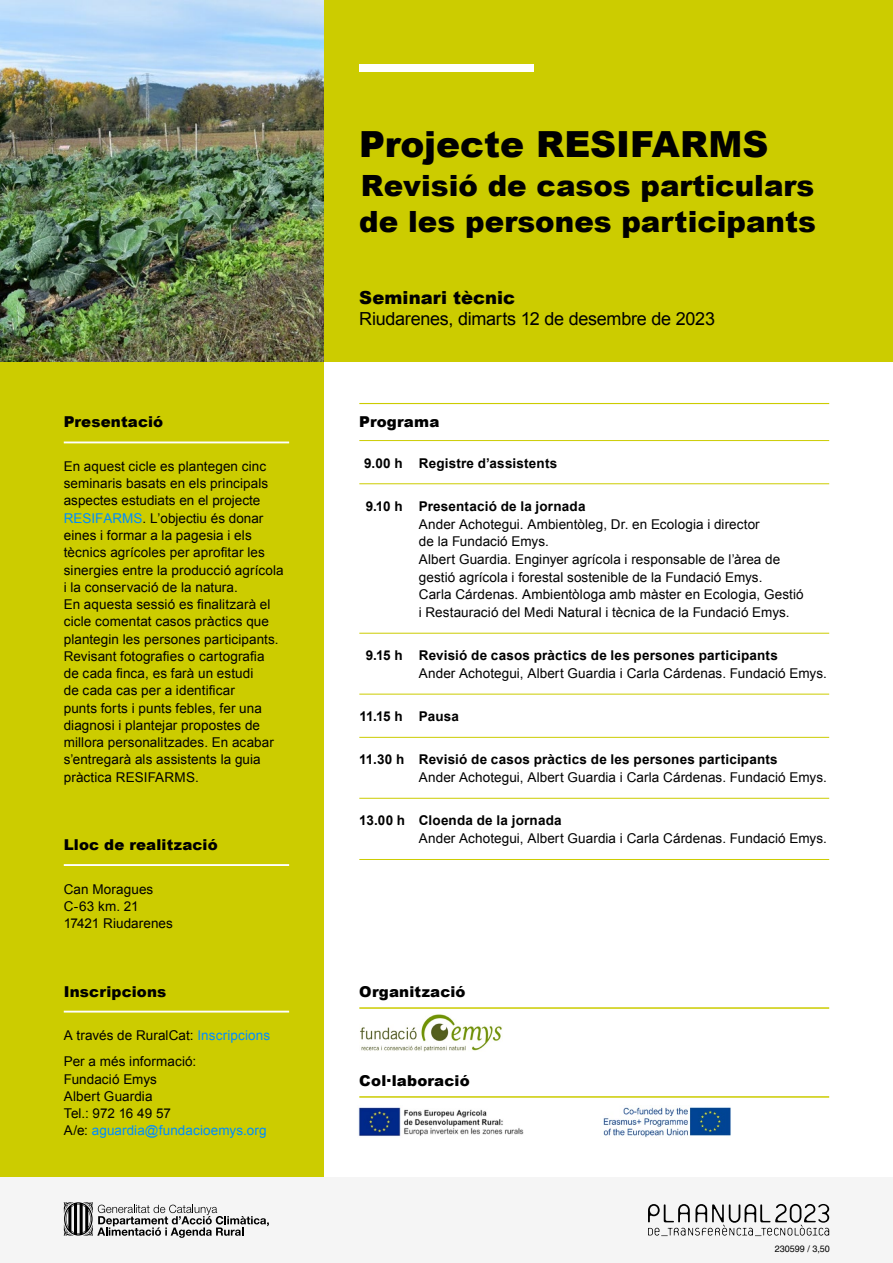
<style>
.page{position:relative;width:893px;height:1263px;background:#fff}
.page>*{position:absolute;margin:0;border:0;box-sizing:border-box;transform-origin:0 0}
.t1{font:900 36px "Arial";color:#000}
.t2{font:900 29.25px/36px "Arial";color:#000}
.t3{font:18px "Arial";letter-spacing:-.015em;color:#000}
.t4{font:900 18px "Arial";letter-spacing:.005em;color:#000}
.t5{font:900 15px "Arial";letter-spacing:.01em;color:#000}
.P4{font:13.5px/17.2px "Arial";letter-spacing:.005em;color:#000}
.P1{font:13.5px/17.7px "Arial";letter-spacing:.005em;color:#000}
.P1-2{font:700 13.5px "Arial";letter-spacing:.01em;color:#000}
.P4-2{font:13.5px "Arial";letter-spacing:.005em;color:#008cff}
.t6{font:9px "Helvetica";color:#000}
.s1{color:#008cff}
.s2{color:#000}
.s3{font-weight:700}
</style>
<div class="page">
<div style="left:0;top:361px;width:323px;height:817px;background:#cc0"></div>
<div style="left:323px;top:0;width:570px;height:361px;background:#cc0"></div>
<div style="left:0;top:1178px;width:893px;height:85px;background:#f5f5f5"></div>
<svg style="left:64px;top:1202px;width:205px;height:36px"></svg>
<div style="left:359px;top:64px;width:175px;height:7px;background:#fff"></div>
<svg style="left:648px;top:1204px;width:181px;height:32px"></svg>
<hr style="left:359px;top:403px;width:470px;height:1px;background:#cc0">
<hr style="left:359px;top:440px;width:470px;height:1px;background:#cc0">
<hr style="left:359px;top:483px;width:470px;height:1px;background:#cc0">
<hr style="left:359px;top:633px;width:470px;height:1px;background:#cc0">
<hr style="left:359px;top:694px;width:470px;height:1px;background:#cc0">
<hr style="left:359px;top:737px;width:470px;height:1px;background:#cc0">
<hr style="left:359px;top:798px;width:470px;height:1px;background:#cc0">
<hr style="left:359px;top:859px;width:470px;height:1px;background:#cc0">
<hr style="left:64px;top:441px;width:225px;height:2px;background:#fff">
<hr style="left:64px;top:864px;width:225px;height:2px;background:#fff">
<hr style="left:64px;top:1011px;width:225px;height:1px;background:#fff">
<hr style="left:359px;top:1007px;width:470px;height:2px;background:#cc0">
<hr style="left:359px;top:1096px;width:470px;height:2px;background:#cc0">
<img style="left:0;top:0;width:323px;height:361px">
<img style="left:360px;top:1014px;width:142px;height:38px">
<img style="left:603px;top:1107px;width:128px;height:30px">
<img style="left:358px;top:1107px;width:166px;height:29px">
<h6 class="t5" style="left:64px;top:411px;width:101px">Presentació</h6>
<p class="P4" style="left:64px;top:458px;width:221px">En aquest cicle es plantegen cinc seminaris basats en els principals aspectes estudiats en el projecte <span class="s1">RESIFARMS</span>. L’objectiu és donar eines i formar a la pagesia i els tècnics agrícoles per aprofitar les sinergies entre la producció agrícola i la conservació de la natura.<br>En aquesta sessió es finalitzarà el cicle comentat casos pràctics que plantegin les persones participants.<br>Revisant fotografies o cartografia<br>de cada finca, es farà un estudi<br>de cada cas per a identificar<br>punts forts i punts febles, fer una diagnosi i plantejar propostes de millora personalitzades. En acabar s’entregarà als assistents la guia pràctica RESIFARMS.</p>
<h6 class="t5" style="left:64px;top:834px;width:155px">Lloc de realització</h6>
<p class="P4" style="left:64px;top:880px;width:91px">Can Moragues</p>
<p class="P4" style="left:64px;top:898px;width:76px">C-63 km. 21</p>
<p class="P4" style="left:64px;top:915px;width:111px">17421 Riudarenes</p>
<h6 class="t5" style="left:64px;top:980px;width:104px">Inscripcions</h6>
<p class="P4" style="left:64px;top:1027px;width:208px">A través de RuralCat: <span class="s1">Inscripcions</span></p>
<p class="P4" style="left:64px;top:1053px;width:134px">Per a més informació:</p>
<p class="P4" style="left:64px;top:1070px;width:95px">Fundació Emys</p>
<p class="P4" style="left:64px;top:1088px;width:90px">Albert Guardia</p>
<p class="P4" style="left:64px;top:1105px;width:109px">Tel.: 972 16 49 57</p>
<p class="P4-2" style="left:64px;top:1122px;width:204px"><span class="s2">A/e:</span> aguardia@fundacioemys.org</p>
<h1 class="t1" style="left:359px;top:118px;width:411px">Projecte RESIFARMS</h1>
<h1 class="t2" style="left:359px;top:166px;width:458px">Revisió de casos particulars de les persones participants</h1>
<h2 class="t4" style="left:359px;top:285px;width:157px">Seminari tècnic</h2>
<h3 class="t3" style="left:359px;top:307px;width:357px">Riudarenes, dimarts 12 de desembre de 2023</h3>
<h4 class="t5" style="left:359px;top:411px;width:82px">Programa</h4>
<p class="P1-2" style="left:364px;top:454px;width:195px">9.00 h Registre d’assistents</p>
<p class="P1" style="left:419px;top:497px;width:386px;text-indent:-53px"><span class="s3">9.10 h Presentació de la jornada<br></span>Ander Achotegui. Ambientòleg, Dr. en Ecologia i director<br>de la Fundació Emys.<br>Albert Guardia. Enginyer agrícola i responsable de l’àrea de gestió agrícola i forestal sostenible de la Fundació Emys.<br>Carla Cárdenas. Ambientòloga amb màster en Ecologia, Gestió i Restauració del Medi Natural i tècnica de la Fundació Emys.</p>
<p class="P1" style="left:419px;top:647px;width:409px;text-indent:-53px"><span class="s3">9.15 h Revisió de casos pràctics de les persones participants<br></span>Ander Achotegui, Albert Guardia i Carla Cárdenas. Fundació Emys.</p>
<p class="P1-2" style="left:359px;top:708px;width:101px">11.15 h Pausa</p>
<p class="P1" style="left:419px;top:751px;width:409px;text-indent:-60px"><span class="s3">11.30 h Revisió de casos pràctics de les persones participants<br></span>Ander Achotegui, Albert Guardia i Carla Cárdenas. Fundació Emys.</p>
<p class="P1" style="left:419px;top:812px;width:409px;text-indent:-60px"><span class="s3">13.00 h Cloenda de la jornada<br></span>Ander Achotegui, Albert Guardia i Carla Cárdenas. Fundació Emys.</p>
<h5 class="t5" style="left:359px;top:980px;width:108px">Organització</h5>
<h5 class="t5" style="left:359px;top:1069px;width:112px">Col·laboració</h5>
<p class="t6" style="left:775px;top:1243px;width:57px">230599 / 3,50</p>
</div>
